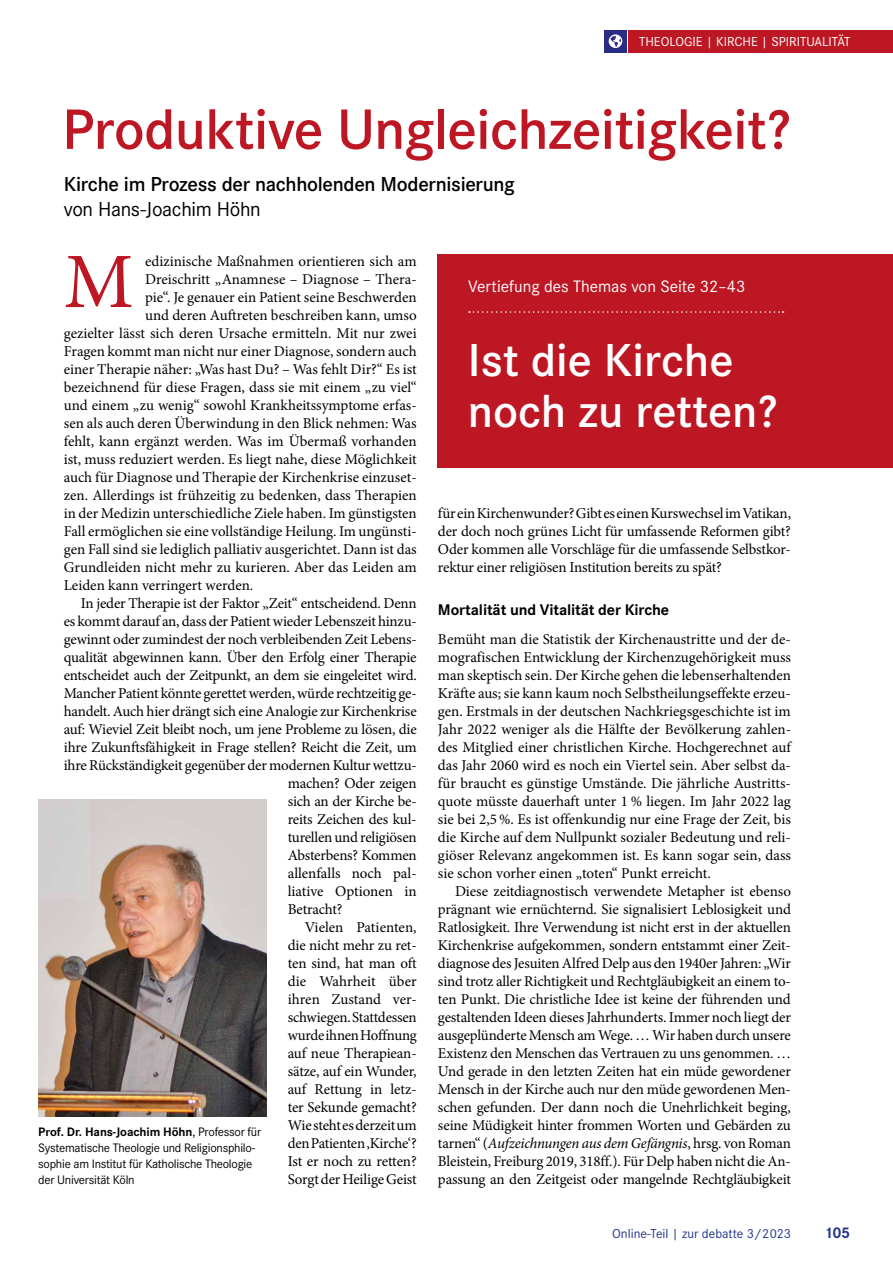
<style>
.page{position:relative;width:893px;height:1263px;background:#fff}
.page>*{position:absolute;margin:0;border:0;box-sizing:border-box;transform-origin:0 0}
.t1{font:78.45px "Minion Pro";color:#bd1724}
.t2{font:600 58.95px "Corporate S";letter-spacing:-.01em;color:#bd1724}
.t3{font:600 48px/50.7px "Corporate S";color:#fff}
.t4{font:600 21px "Corporate S";letter-spacing:-.015em;color:#000}
.t5{font:21px "Corporate S";letter-spacing:-.015em;color:#000}
.t6{font:17.25px "Corporate S";color:#fff}
.t7{font:700 16.05px "Corporate S";letter-spacing:-.01em;color:#000}
.t8{font:700 16.05px "Corporate S";color:#21348c}
.t9{font:15px/18px "Minion Pro";letter-spacing:-.01em;color:#000;text-align:justify}
.t10{font:13.5px "Corporate S";color:#fff}
.t11{font:13.5px "Corporate S";color:#21348c}
.t12{font:12.75px/16px "Corporate S";letter-spacing:-.02em;color:#000}
.s1{font-weight:700}
.s2{font-style:italic}
</style>
<div class="page">
<div style="left:438px;top:254px;width:455px;height:214px;background:#bd1724"></div>
<svg style="left:469px;top:311px;width:315px;height:2px"></svg>
<img style="left:38px;top:800px;width:228px;height:316px">
<div style="left:604px;top:30px;width:23px;height:23px;background:#282c82"></div>
<svg style="left:609px;top:34px;width:13px;height:14px"></svg>
<div style="left:628px;top:30px;width:265px;height:23px;background:#bd1724"></div>
<p class="t10" style="left:639px;top:32px;width:213px">THEOLOGIE | KIRCHE | SPIRITUALITÄT</p>
<h2 class="t2" style="left:62px;top:90px;width:730px">Produktive Ungleichzeitigkeit?</h2>
<h3 class="t4" style="left:64px;top:169px;width:452px">Kirche im Prozess der nachholenden Modernisierung</h3>
<h3 class="t5" style="left:64px;top:195px;width:199px">von Hans-Joachim Höhn</h3>
<h1 class="t1" style="left:64px;top:229px;width:71px">M</h1>
<p class="t9" style="left:145px;top:252px;width:273px">edizinische Maßnahmen orientieren sich am</p>
<p class="t9" style="left:145px;top:270px;width:273px">Dreischritt „Anamnese – Diagnose – Thera-</p>
<p class="t9" style="left:145px;top:288px;width:273px">pie“. Je genauer ein Patient seine Beschwerden</p>
<p class="t9" style="left:145px;top:306px;width:273px">und deren Auftreten beschreiben kann, umso</p>
<p class="t9" style="left:64px;top:324px;width:354px">gezielter lässt sich deren Ursache ermitteln. Mit nur zwei</p>
<p class="t9" style="left:64px;top:342px;width:354px">Fragen kommt man nicht nur einer Diagnose, sondern auch</p>
<p class="t9" style="left:64px;top:360px;width:354px">einer Therapie näher: „Was hast Du? – Was fehlt Dir?“ Es ist</p>
<p class="t9" style="left:64px;top:378px;width:354px">bezeichnend für diese Fragen, dass sie mit einem „zu viel“</p>
<p class="t9" style="left:64px;top:396px;width:354px">und einem „zu wenig“ sowohl Krankheitssymptome erfas-</p>
<p class="t9" style="left:64px;top:414px;width:354px">sen als auch deren Überwindung in den Blick nehmen: Was</p>
<p class="t9" style="left:64px;top:432px;width:354px">fehlt, kann ergänzt werden. Was im Übermaß vorhanden</p>
<p class="t9" style="left:64px;top:450px;width:354px">ist, muss reduziert werden. Es liegt nahe, diese Möglichkeit</p>
<p class="t9" style="left:64px;top:468px;width:354px">auch für Diagnose und Therapie der Kirchenkrise einzuset-</p>
<p class="t9" style="left:64px;top:486px;width:354px">zen. Allerdings ist frühzeitig zu bedenken, dass Therapien</p>
<p class="t9" style="left:64px;top:504px;width:354px">in der Medizin unterschiedliche Ziele haben. Im günstigsten</p>
<p class="t9" style="left:64px;top:522px;width:354px">Fall ermöglichen sie eine vollständige Heilung. Im ungünsti-</p>
<p class="t9" style="left:64px;top:540px;width:354px">gen Fall sind sie lediglich palliativ ausgerichtet. Dann ist das</p>
<p class="t9" style="left:64px;top:558px;width:354px">Grundleiden nicht mehr zu kurieren. Aber das Leiden am</p>
<p class="t9" style="left:64px;top:576px;width:191px">Leiden kann verringert werden.</p>
<p class="t9" style="left:81px;top:594px;width:337px">In jeder Therapie ist der Faktor „Zeit“ entscheidend. Denn</p>
<p class="t9" style="left:64px;top:612px;width:354px">es kommt darauf an, dass der Patient wieder Lebenszeit hinzu-</p>
<p class="t9" style="left:64px;top:630px;width:354px">gewinnt oder zumindest der noch verbleibenden Zeit Lebens-</p>
<p class="t9" style="left:64px;top:648px;width:354px">qualität abgewinnen kann. Über den Erfolg einer Therapie</p>
<p class="t9" style="left:64px;top:666px;width:354px">entscheidet auch der Zeitpunkt, an dem sie eingeleitet wird.</p>
<p class="t9" style="left:64px;top:684px;width:354px">Mancher Patient könnte gerettet werden, würde rechtzeitig ge-</p>
<p class="t9" style="left:64px;top:702px;width:354px">handelt. Auch hier drängt sich eine Analogie zur Kirchenkrise</p>
<p class="t9" style="left:64px;top:720px;width:354px">auf: Wieviel Zeit bleibt noch, um jene Probleme zu lösen, die</p>
<p class="t9" style="left:64px;top:738px;width:354px">ihre Zukunftsfähigkeit in Frage stellen? Reicht die Zeit, um</p>
<p class="t9" style="left:64px;top:756px;width:354px">ihre Rückständigkeit gegenüber der modernen Kultur wettzu-</p>
<p class="t9" style="left:288px;top:774px;width:130px">machen? Oder zeigen</p>
<p class="t9" style="left:288px;top:792px;width:130px">sich an der Kirche be-</p>
<p class="t9" style="left:288px;top:810px;width:130px">reits Zeichen des kul-</p>
<p class="t9" style="left:288px;top:828px;width:130px">turellen und religiösen</p>
<p class="t9" style="left:288px;top:846px;width:130px">Absterbens? Kommen</p>
<p class="t9" style="left:288px;top:864px;width:130px">allenfalls noch pal-</p>
<p class="t9" style="left:288px;top:882px;width:130px">liative Optionen in</p>
<p class="t9" style="left:288px;top:900px;width:56px">Betracht?</p>
<p class="t9" style="left:305px;top:918px;width:113px">Vielen Patienten,</p>
<p class="t9" style="left:288px;top:936px;width:130px">die nicht mehr zu ret-</p>
<p class="t9" style="left:288px;top:954px;width:130px">ten sind, hat man oft</p>
<p class="t9" style="left:288px;top:972px;width:130px">die Wahrheit über</p>
<p class="t9" style="left:288px;top:990px;width:130px">ihren Zustand ver-</p>
<p class="t9" style="left:288px;top:1008px;width:131px">schwiegen. Stattdessen</p>
<p class="t9" style="left:288px;top:1026px;width:130px">wurde ihnen Hoffnung</p>
<p class="t9" style="left:288px;top:1044px;width:130px">auf neue Therapiean-</p>
<p class="t9" style="left:288px;top:1062px;width:130px">sätze, auf ein Wunder,</p>
<p class="t9" style="left:288px;top:1080px;width:131px">auf Rettung in letz-</p>
<p class="t9" style="left:288px;top:1098px;width:130px">ter Sekunde gemacht?</p>
<p class="t9" style="left:288px;top:1116px;width:130px">Wie steht es derzeit um</p>
<p class="t9" style="left:288px;top:1134px;width:130px">den Patienten ‚Kirche‘?</p>
<p class="t9" style="left:288px;top:1152px;width:130px">Ist er noch zu retten?</p>
<p class="t9" style="left:288px;top:1170px;width:130px">Sorgt der Heilige Geist</p>
<p class="t12" style="left:38px;top:1123px;width:224px"><span class="s1">Prof. Dr. Hans-Joachim Höhn</span>, Professor für Systematische Theologie und Religionsphilo&shy;sophie am Institut für Katholische Theologie der Universität Köln</p>
<p class="t6" style="left:468px;top:275px;width:279px">Vertiefung des Themas von Seite 32–43</p>
<h3 class="t3" style="left:468px;top:333px;width:311px">Ist die Kirche noch zu retten?</h3>
<p class="t9" style="left:438px;top:504px;width:355px">für ein Kirchenwunder? Gibt es einen Kurswechsel im Vatikan, der doch noch grünes Licht für umfassende Reformen gibt?<br>Oder kommen alle Vorschläge für die umfassende Selbstkor&shy;rektur einer religiösen Institution bereits zu spät?</p>
<p class="t7" style="left:438px;top:599px;width:233px">Mortalität und Vitalität der Kirche</p>
<p class="t9" style="left:438px;top:630px;width:355px">Bemüht man die Statistik der Kirchenaustritte und der de&shy;mografischen Entwicklung der Kirchenzugehörigkeit muss man skeptisch sein. Der Kirche gehen die lebenserhaltenden Kräfte aus; sie kann kaum noch Selbstheilungseffekte erzeu&shy;gen. Erstmals in der deutschen Nachkriegsgeschichte ist im Jahr 2022 weniger als die Hälfte der Bevölkerung zahlen&shy;des Mitglied einer christlichen Kirche. Hochgerechnet auf das Jahr 2060 wird es noch ein Viertel sein. Aber selbst da&shy;für braucht es günstige Umstände. Die jährliche Austritts&shy;quote müsste dauerhaft unter 1 % liegen. Im Jahr 2022 lag sie bei 2,5 %. Es ist offenkundig nur eine Frage der Zeit, bis die Kirche auf dem Nullpunkt sozialer Bedeutung und reli&shy;giöser Relevanz angekommen ist. Es kann sogar sein, dass sie schon vorher einen „toten“ Punkt erreicht.</p>
<p class="t9" style="left:438px;top:882px;width:355px;text-indent:17px">Diese zeitdiagnostisch verwendete Metapher ist ebenso prägnant wie ernüchternd. Sie signalisiert Leblosigkeit und Ratlosigkeit. Ihre Verwendung ist nicht erst in der aktuellen Kirchenkrise aufgekommen, sondern entstammt einer Zeit&shy;diagnose des Jesuiten Alfred Delp aus den 1940er Jahren: „Wir sind trotz aller Richtigkeit und Rechtgläubigkeit an einem to&shy;ten Punkt. Die christliche Idee ist keine der führenden und gestaltenden Ideen dieses Jahrhunderts. Immer noch liegt der ausgeplünderte Mensch am Wege. … Wir haben durch unsere Existenz den Menschen das Vertrauen zu uns genommen. … Und gerade in den letzten Zeiten hat ein müde gewordener Mensch in der Kirche auch nur den müde gewordenen Men&shy;schen gefunden. Der dann noch die Unehrlichkeit beging, seine Müdigkeit hinter frommen Worten und Gebärden zu tarnen“ (<span class="s2">Aufzeichnungen aus dem Gefängnis</span>, hrsg. von Roman Bleistein, Freiburg 2019, 318ff.). Für Delp haben nicht die An&shy;passung an den Zeitgeist oder mangelnde Rechtgläubigkeit</p>
<p class="t11" style="left:612px;top:1224px;width:180px">Online-Teil | zur debatte 3/2023</p>
<p class="t8" style="left:824px;top:1221px;width:28px">105</p>
</div>
